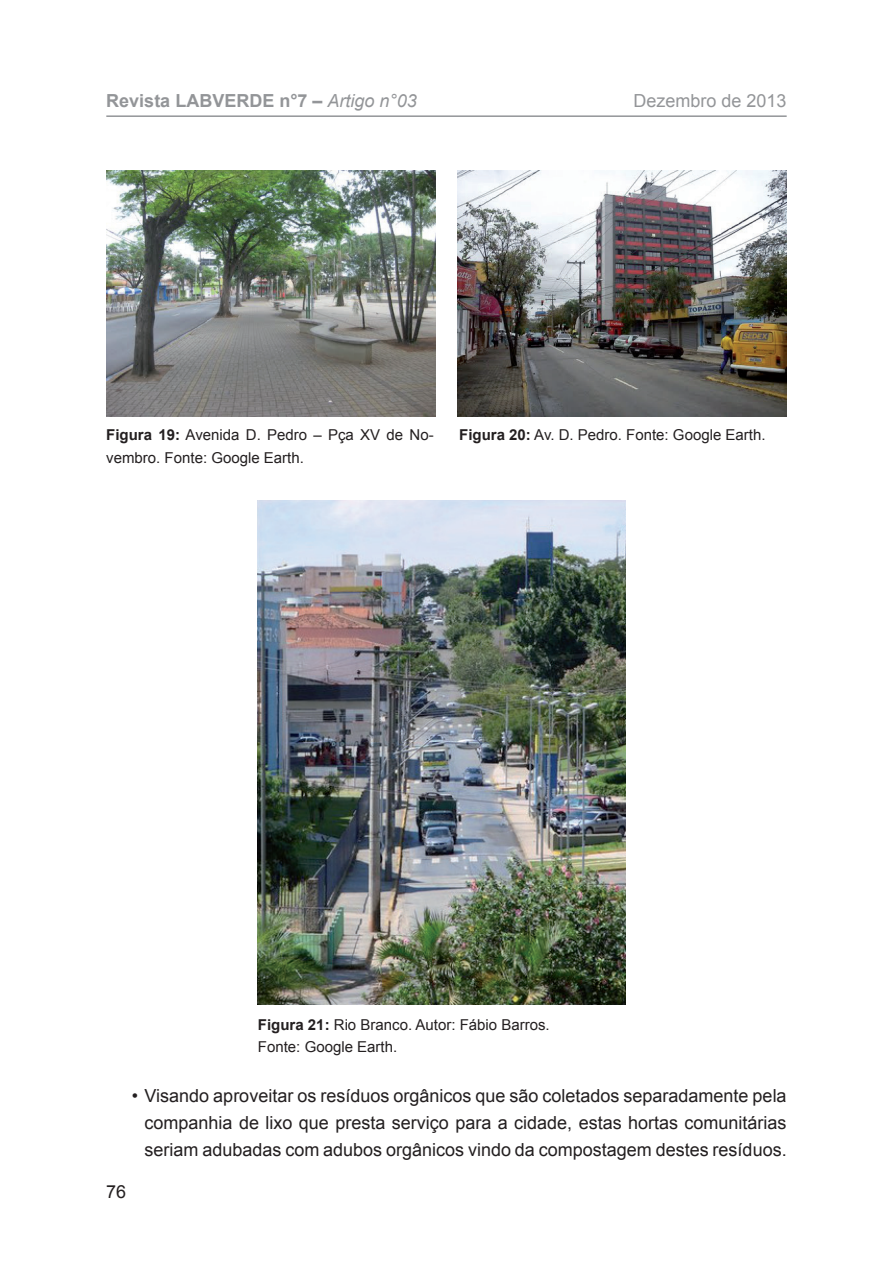
<style>
.page{position:relative;width:893px;height:1263px;background:#fff}
.page>*{position:absolute;margin:0;border:0;box-sizing:border-box;transform-origin:0 0}
.t1{font:18px/27px "Arial";color:#231f20;text-align:justify}
.t2{font:700 18px "Arial";color:#939598}
.t3{font:18px "Arial";color:#939598}
.t4{font:15px/22.5px "Arial";color:#231f20}
.s1{font-weight:400;font-style:italic}
.s2{font-weight:700}
</style>
<div class="page">
<hr style="left:106px;top:115px;width:681px;height:2px;background:#939598">
<img style="left:106px;top:170px;width:329px;height:246px">
<img style="left:457px;top:170px;width:330px;height:246px">
<img style="left:258px;top:501px;width:367px;height:504px">
<p class="t2" style="left:106px;top:88px;width:312px">Revista LABVERDE n°7 – <span class="s1">Artigo n°03</span></p>
<p class="t3" style="left:634px;top:89px;width:155px">Dezembro de 2013</p>
<p class="t4" style="left:106px;top:424px;width:329px"><span class="s2">Figura 19:</span> Avenida D. Pedro – Pça XV de No-</p>
<p class="t4" style="left:459px;top:424px;width:308px"><span class="s2">Figura 20:</span> Av. D. Pedro. Fonte: Google Earth.</p>
<p class="t4" style="left:106px;top:446px;width:199px">vembro. Fonte: Google Earth.</p>
<p class="t4" style="left:258px;top:1013px;width:293px"><span class="s2">Figura 21:</span> Rio Branco. Autor: Fábio Barros.<br>Fonte: Google Earth.</p>
<p class="t1" style="left:145px;top:1082px;width:644px;text-indent:-13px">• Visando aproveitar os resíduos orgânicos que são coletados separadamente pela companhia de lixo que presta serviço para a cidade, estas hortas comunitárias seriam adubadas com adubos orgânicos vindo da compostagem destes resíduos.</p>
<p class="t1" style="left:106px;top:1178px;width:22px">76</p>
</div>
